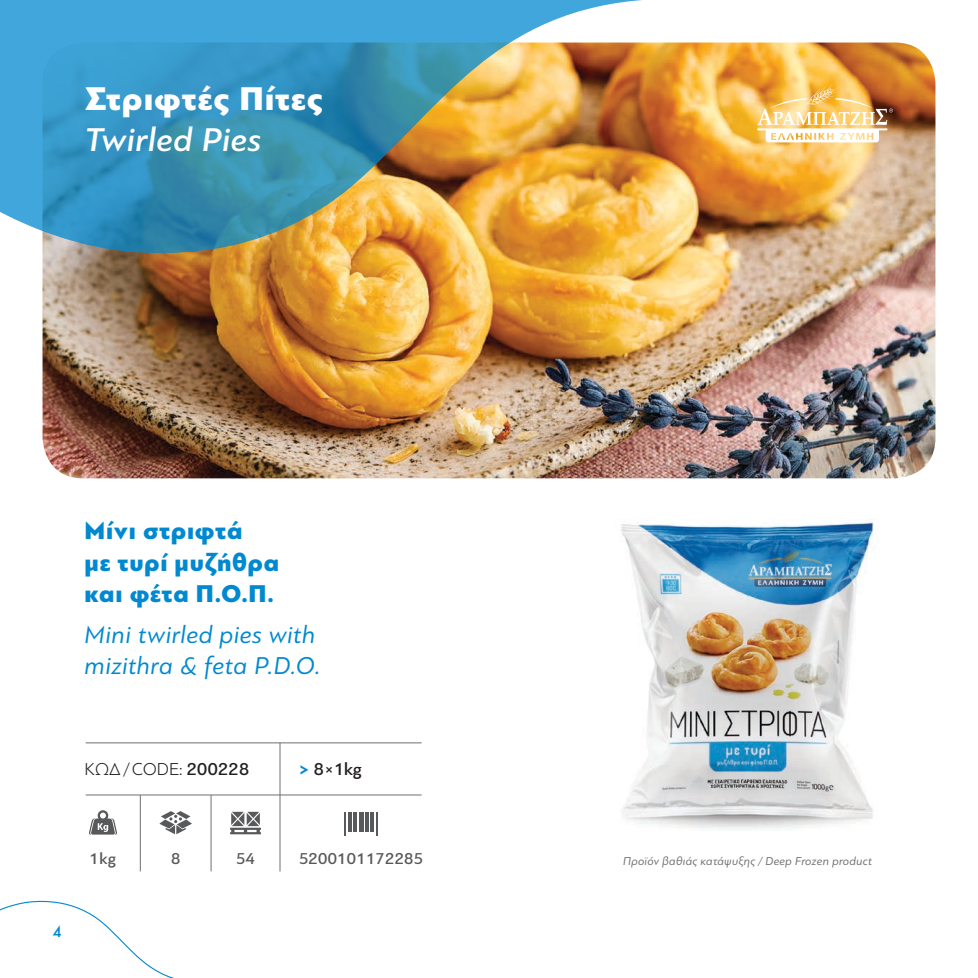
<style>
.page{position:relative;width:978px;height:978px;background:#fff}
.page>*{position:absolute;margin:0;border:0;box-sizing:border-box;transform-origin:0 0}
.t1{font:900 34.5px "PF Bague Sans Pro";letter-spacing:.03em;color:#fff}
.t2{font:italic 500 34.5px "PF Bague Sans Pro";letter-spacing:.015em;color:#fff}
.t3{font:italic 25.5px/31.5px "PF Bague Sans Pro";letter-spacing:.015em;color:#0089d0}
.t4{font:900 25.5px/31.5px "PF Bague Sans Pro";letter-spacing:.03em;color:#0089d0}
.t5{font:300 18px "PF Bague Sans Pro";color:#231f20}
.t6{font:500 18px "PF Bague Sans Pro";color:#231f20}
.t7{font:500 16.5px "PF Bague Sans Pro";letter-spacing:.02em;color:#58595b}
.t8{font:16.5px "Futura Gr Medium";color:#0089d0}
.t9{font:italic 12px "PF Bague Sans Pro";letter-spacing:.02em;color:#6d6f71}
.s1{font-weight:500}
.s2{font-weight:900;color:#0089d0}
</style>
<div class="page">
<img style="left:43px;top:43px;width:892px;height:435px">
<svg style="left:0;top:0;width:652px;height:254px;background:#789d98"></svg>
<svg style="left:757px;top:85px;width:136px;height:57px"></svg>
<img style="left:621px;top:521px;width:258px;height:308px">
<svg style="left:159px;top:811px;width:33px;height:23px"></svg>
<svg style="left:230px;top:812px;width:31px;height:22px"></svg>
<svg style="left:345px;top:812px;width:1px;height:24px"></svg>
<hr style="left:348px;top:812px;width:3px;height:19px;background:#58595b">
<hr style="left:354px;top:812px;width:3px;height:19px;background:#58595b">
<hr style="left:359px;top:812px;width:4px;height:19px;background:#58595b">
<hr style="left:365px;top:812px;width:3px;height:19px;background:#58595b">
<hr style="left:371px;top:812px;width:3px;height:19px;background:#58595b">
<hr style="left:376px;top:812px;width:2px;height:24px;background:#58595b">
<hr style="left:86px;top:795px;width:336px;height:1px;background:#6d6f71">
<hr style="left:86px;top:742px;width:336px;height:1px;background:#6d6f71">
<hr style="left:140px;top:795px;width:1px;height:76px;background:#6d6f71">
<hr style="left:211px;top:795px;width:1px;height:76px;background:#6d6f71">
<hr style="left:280px;top:743px;width:1px;height:128px;background:#6d6f71">
<svg style="left:0;top:900px;width:171px;height:77px"></svg>
<svg style="left:89px;top:810px;width:28px;height:25px"></svg>
<h1 class="t1" style="left:85px;top:77px;width:240px">Στριφτές Πίτες</h1>
<h1 class="t2" style="left:85px;top:119px;width:178px">Twirled Pies</h1>
<h2 class="t4" style="left:85px;top:515px;width:196px">Μίνι στριφτά<br>με τυρί μυζήθρα και φέτα Π.Ο.Π.</h2>
<h2 class="t3" style="left:85px;top:618px;width:237px">Mini twirled pies with mizithra &amp; feta P.D.O.</h2>
<h3 class="t5" style="left:85px;top:759px;width:166px">ΚΩΔ / CODE: <span class="s1">200228</span></h3>
<h3 class="t6" style="left:299px;top:759px;width:64px"><span class="s2">&gt;</span> 8×1kg</h3>
<h3 class="t8" style="left:52px;top:922px;width:11px">4</h3>
<h3 class="t7" style="left:90px;top:849px;width:28px">1kg</h3>
<h3 class="t7" style="left:171px;top:849px;width:11px">8</h3>
<h3 class="t7" style="left:236px;top:849px;width:20px">54</h3>
<h3 class="t7" style="left:299px;top:849px;width:126px">5200101172285</h3>
<p class="t9" style="left:623px;top:854px;width:250px">Προϊόν βαθιάς κατάψυξης / Deep Frozen product</p>
</div>
